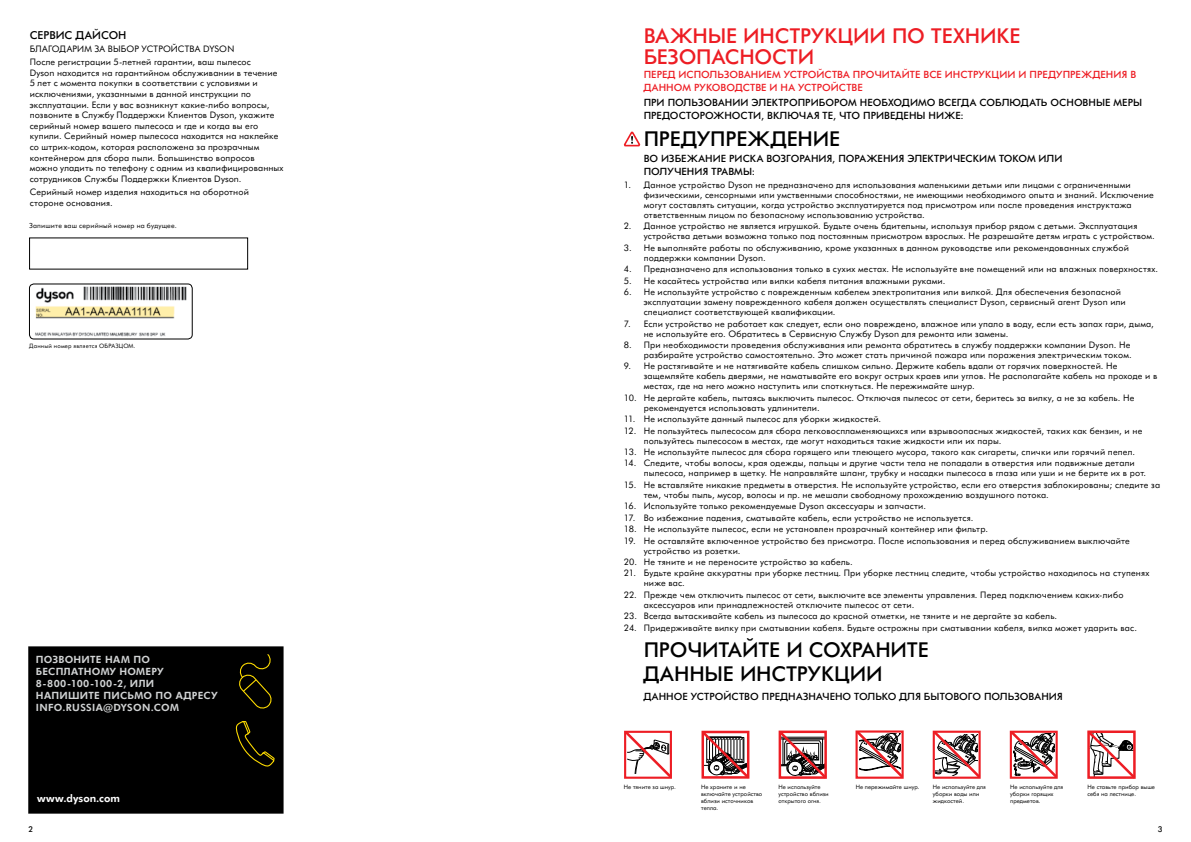
<style>
.page{position:relative;width:1191px;height:842px;background:#fff}
.page>*{position:absolute;margin:0;border:0;box-sizing:border-box;transform-origin:0 0}
.t1{font:500 20.5px/24.6px "Futura BT";color:#000}
.t2{font:500 20.5px/21px "Futura BT";color:#ed1d24}
.t3{font:500 11px "Futura BT";color:#000}
.t4{font:800 10.5px "Futura BT";color:#fff}
.t5{font:500 10px/13px "Futura BT";letter-spacing:.005em;color:#000}
.t6{font:500 10px/13px "Futura BT";letter-spacing:.01em;color:#ed1d24}
.t7{font:800 10px/12px "Futura BT";letter-spacing:.03em;color:#d1d3d4}
.t8{font:9px/10px "Futura BT";letter-spacing:.02em;color:#000}
.t9{font:500 8px "Futura BT";color:#000}
.t10{font:7px "Futura BT";letter-spacing:.03em;color:#000}
.t11{font:6px/7px "Futura BT";color:#000}
.t12{font:6px "Futura BT";letter-spacing:.03em;color:#000}
</style>
<div class="page">
<div style="left:28px;top:646px;width:255px;height:168px;background:#000"></div>
<svg style="left:237px;top:653px;width:36px;height:57px;background:#161300"></svg>
<svg style="left:235px;top:720px;width:40px;height:47px;background:#171400"></svg>
<img style="left:29px;top:284px;width:163px;height:55px">
<div style="left:29px;top:284px;width:163px;height:55px;border:1px solid #000;border-radius:4px"></div>
<svg style="left:623px;top:131px;width:17px;height:16px"></svg>
<svg style="left:624px;top:730px;width:48px;height:46px"></svg>
<div style="left:624px;top:731px;width:48px;height:48px;border:2px solid #ed1d24"></div>
<svg style="left:855px;top:730px;width:49px;height:49px"></svg>
<svg style="left:932px;top:730px;width:49px;height:49px"></svg>
<svg style="left:1009px;top:730px;width:49px;height:49px"></svg>
<svg style="left:701px;top:730px;width:49px;height:49px"></svg>
<svg style="left:778px;top:730px;width:49px;height:49px"></svg>
<svg style="left:1087px;top:730px;width:49px;height:49px"></svg>
<p class="t3" style="left:30px;top:28px;width:98px">СЕРВИС ДАЙСОН</p>
<p class="t8" style="left:30px;top:42px;width:223px;line-height:13.4px">БЛАГОДАРИМ ЗА ВЫБОР УСТРОЙСТВА DYSON<br>После регистрации 5-летней гарантии, ваш пылесос</p>
<p class="t8" style="left:30px;top:67px;width:255px;line-height:10.6px">Dyson находится на гарантийном обслуживании в течение 5 лет с момента покупки в соответствии с условиями и исключениями, указанными в данной инструкции по эксплуатации. Если у вас возникнут какие-либо вопросы, позвоните в Службу Поддержки Клиентов Dyson, укажите серийный номер вашего пылесоса и где и когда вы его купили. Серийный номер пылесоса находится на наклейке со штрих-кодом, которая расположена за прозрачным контейнером для сбора пыли. Большинство вопросов можно уладить по телефону с одним из квалифицированных сотрудников Службы Поддержки Клиентов Dyson.</p>
<p class="t8" style="left:30px;top:187px;width:221px;line-height:10.6px">Серийный номер изделия находиться на оборотной стороне основания.</p>
<p class="t10" style="left:29px;top:221px;width:149px">Запишите ваш серийный номер на будущее.</p>
<p class="t12" style="left:29px;top:342px;width:108px">Данный номер является ОБРАЗЦОМ.</p>
<p class="t7" style="left:36px;top:653px;width:183px">ПОЗВОНИТЕ НАМ ПО<br>БЕСПЛАТНОМУ НОМЕРУ<br>8-800-100-100-2, ИЛИ<br>НАПИШИТЕ ПИСЬМО ПО АДРЕСУ<br>INFO.RUSSIA@DYSON.COM</p>
<p class="t4" style="left:37px;top:791px;width:84px">WWW.DYSON.COM</p>
<p class="t9" style="left:28px;top:824px;width:6px">2</p>
<h1 class="t2" style="left:643px;top:25px;width:378px">ВАЖНЫЕ ИНСТРУКЦИИ ПО ТЕХНИКЕ<br>БЕЗОПАСНОСТИ</h1>
<p class="t6" style="left:643px;top:68px;width:494px">ПЕРЕД ИСПОЛЬЗОВАНИЕМ УСТРОЙСТВА ПРОЧИТАЙТЕ ВСЕ ИНСТРУКЦИИ И ПРЕДУПРЕЖДЕНИЯ В<br>ДАННОМ РУКОВОДСТВЕ И НА УСТРОЙСТВЕ</p>
<p class="t5" style="left:643px;top:96px;width:33px">При пользовании</p>
<p class="t5" style="left:751px;top:96px;width:16px">электроприбором</p>
<p class="t5" style="left:860px;top:96px;width:9px">необходимо</p>
<p class="t5" style="left:938px;top:96px;width:7px">все</p>
<p class="t5" style="left:957px;top:96px;width:31px">гда собл</p>
<p class="t5" style="left:1009px;top:96px;width:20px">юдать</p>
<p class="t5" style="left:1050px;top:96px;width:9px">основные</p>
<p class="t5" style="left:1113px;top:96px;width:8px">меры</p>
<p class="t5" style="left:643px;top:109px;width:9px">предосторожности</p>
<p class="t5" style="left:761px;top:109px;width:14px">, вкл</p>
<p class="t5" style="left:787px;top:109px;width:19px">ючая</p>
<p class="t5" style="left:822px;top:109px;width:25px">те , что</p>
<p class="t5" style="left:863px;top:109px;width:8px">приведен</p>
<p class="t5" style="left:916px;top:109px;width:21px">ы ниже</p>
<p class="t5" style="left:960px;top:109px;width:5px">:</p>
<h1 class="t1" style="left:643px;top:126px;width:198px">ПРЕДУПРЕЖДЕНИЕ</h1>
<p class="t5" style="left:643px;top:152px;width:420px">ВО ИЗБЕЖАНИЕ РИСКА ВОЗГОРАНИЯ, ПОРАЖЕНИЯ ЭЛЕКТРИЧЕСКИМ ТОКОМ ИЛИ<br>ПОЛУЧЕНИЯ ТРАВМЫ:</p>
<p class="t8" style="left:643px;top:179px;width:511px;text-indent:-20px">1. Данное устройство Dyson не предназначено для использования маленькими детьми или лицами с ограниченными физическими, сенсорными или умственными способностями, не имеющими необходимого опыта и знаний. Исключение могут составлять ситуации, когда устройство эксплуатируется под присмотром или после проведения инструктажа ответственным лицом по безопасному использованию устройства.</p>
<p class="t8" style="left:643px;top:221px;width:513px;text-indent:-20px">2. Данное устройство не является игрушкой. Будьте очень бдительны, используя прибор рядом с детьми. Эксплуатация устройства детьми возможна только под постоянным присмотром взрослых. Не разрешайте детям играть с устройством.</p>
<p class="t8" style="left:643px;top:242px;width:487px;text-indent:-20px">3. Не выполняйте работы по обслуживанию, кроме указанных в данном руководстве или рекомендованных службой поддержки компании Dyson.</p>
<p class="t8" style="left:624px;top:264px;width:536px">4. Предназначено для использования только в сухих местах. Не используйте вне помещений или на влажных поверхностях.</p>
<p class="t8" style="left:624px;top:275px;width:323px">5. Не касайтесь устройства или вилки кабеля питания влажными руками.</p>
<p class="t8" style="left:643px;top:287px;width:484px;text-indent:-20px">6. Не используйте устройство с поврежденным кабелем электропитания или вилкой. Для обеспечения безопасной эксплуатации замену поврежденного кабеля должен осуществлять специалист Dyson, сервисный агент Dyson или специалист соответствующей квалификации.</p>
<p class="t8" style="left:643px;top:318px;width:511px;text-indent:-20px">7. Если устройство не работает как следует, если оно повреждено, влажное или упало в воду, если есть запах гари, дыма, не используйте его. Обратитесь в Сервисную Службу Dyson для ремонта или замены.</p>
<p class="t8" style="left:624px;top:339px;width:509px;text-align:right">8. При необходимости проведения обслуживания или ремонта обратитесь в службу поддержки компании Dyson. Не разбирайте устройство самостоятельно. Это может стать причиной пожара или поражения электрическим током.</p>
<p class="t8" style="left:643px;top:361px;width:515px;text-indent:-20px">9. Не растягивайте и не натягивайте кабель слишком сильно. Держите кабель вдали от горячих поверхностей. Не защемляйте кабель дверями, не наматывайте его вокруг острых краев или углов. Не располагайте кабель на проходе и в местах, где на него можно наступить или споткнуться. Не пережимайте шнур.</p>
<p class="t8" style="left:643px;top:392px;width:492px;text-indent:-20px">10. Не дергайте кабель, пытаясь выключить пылесос. Отключая пылесос от сети, беритесь за вилку, а не за кабель. Не рекомендуется использовать удлинители.</p>
<p class="t8" style="left:624px;top:414px;width:259px">11. Не используйте данный пылесос для уборки жидкостей.</p>
<p class="t8" style="left:643px;top:425px;width:500px;text-indent:-20px">12. Не пользуйтесь пылесосом для сбора легковоспламеняющихся или взрывоопасных жидкостей, таких как бензин, и не пользуйтесь пылесосом в местах, где могут находиться такие жидкости или их пары.</p>
<p class="t8" style="left:624px;top:447px;width:513px">13. Не используйте пылесос для сбора горящего или тлеющего мусора, такого как сигареты, спички или горячий пепел.</p>
<p class="t8" style="left:643px;top:458px;width:504px;text-indent:-20px">14. Следите, чтобы волосы, края одежды, пальцы и другие части тела не попадали в отверстия или подвижные детали пылесоса, например в щетку. Не направляйте шланг, трубку и насадки пылесоса в глаза или уши и не берите их в рот.</p>
<p class="t8" style="left:643px;top:479px;width:518px;text-indent:-20px">15. Не вставляйте никакие предметы в отверстия. Не используйте устройство, если его отверстия заблокированы; следите за тем, чтобы пыль, мусор, волосы и пр. не мешали свободному прохождению воздушного потока.</p>
<p class="t8" style="left:624px;top:501px;width:304px">16. Используйте только рекомендуемые Dyson аксессуары и запчасти.</p>
<p class="t8" style="left:624px;top:512px;width:351px">17. Во избежание падения, сматывайте кабель, если устройство не используется.</p>
<p class="t8" style="left:624px;top:524px;width:365px">18. Не используйте пылесос, если не установлен прозрачный контейнер или фильтр.</p>
<p class="t8" style="left:644px;top:535px;width:488px;text-indent:-20px">19. Не оставляйте включенное устройство без присмотра. После использования и перед обслуживанием выключайте устройство из розетки.</p>
<p class="t8" style="left:624px;top:556px;width:230px">20. Не тяните и не переносите устройство за кабель.</p>
<p class="t8" style="left:644px;top:568px;width:507px;text-indent:-20px">21. Будьте крайне аккуратны при уборке лестниц. При уборке лестниц следите, чтобы устройство находилось на ступенях ниже вас.</p>
<p class="t8" style="left:644px;top:589px;width:481px;text-indent:-20px">22. Прежде чем отключить пылесос от сети, выключите все элементы управления. Перед подключением каких-либо аксессуаров или принадлежностей отключите пылесос от сети.</p>
<p class="t8" style="left:624px;top:611px;width:435px">23. Всегда вытаскивайте кабель из пылесоса до красной отметки, не тяните и не дергайте за кабель.</p>
<p class="t8" style="left:624px;top:622px;width:514px">24. Придерживайте вилку при сматывании кабеля. Будьте острожны при сматывании кабеля, вилка может ударить вас.</p>
<h1 class="t1" style="left:643px;top:637px;width:286px">ПРОЧИТАЙТЕ И СОХРАНИТЕ<br>ДАННЫЕ ИНСТРУКЦИИ</h1>
<p class="t5" style="left:643px;top:690px;width:420px">ДАННОЕ УСТРОЙСТВО ПРЕДНАЗНАЧЕНО ТОЛЬКО ДЛЯ БЫТОВОГО ПОЛЬЗОВАНИЯ</p>
<p class="t11" style="left:624px;top:783px;width:54px">Не тяните за шнур.</p>
<p class="t11" style="left:701px;top:783px;width:63px">Не храните и не включайте устройство вблизи источников тепла.</p>
<p class="t11" style="left:778px;top:783px;width:52px">Не используйте устройство вблизи открытого огня.</p>
<p class="t11" style="left:855px;top:783px;width:65px">Не пережимайте шнур.</p>
<p class="t11" style="left:933px;top:783px;width:55px">Не используйте для уборки воды или жидкостей.</p>
<p class="t11" style="left:1010px;top:783px;width:55px">Не используйте для уборки горящих предметов.</p>
<p class="t11" style="left:1087px;top:783px;width:69px">Не ставьте прибор выше себя на лестнице.</p>
<p class="t9" style="left:1157px;top:824px;width:6px">3</p>
</div>
